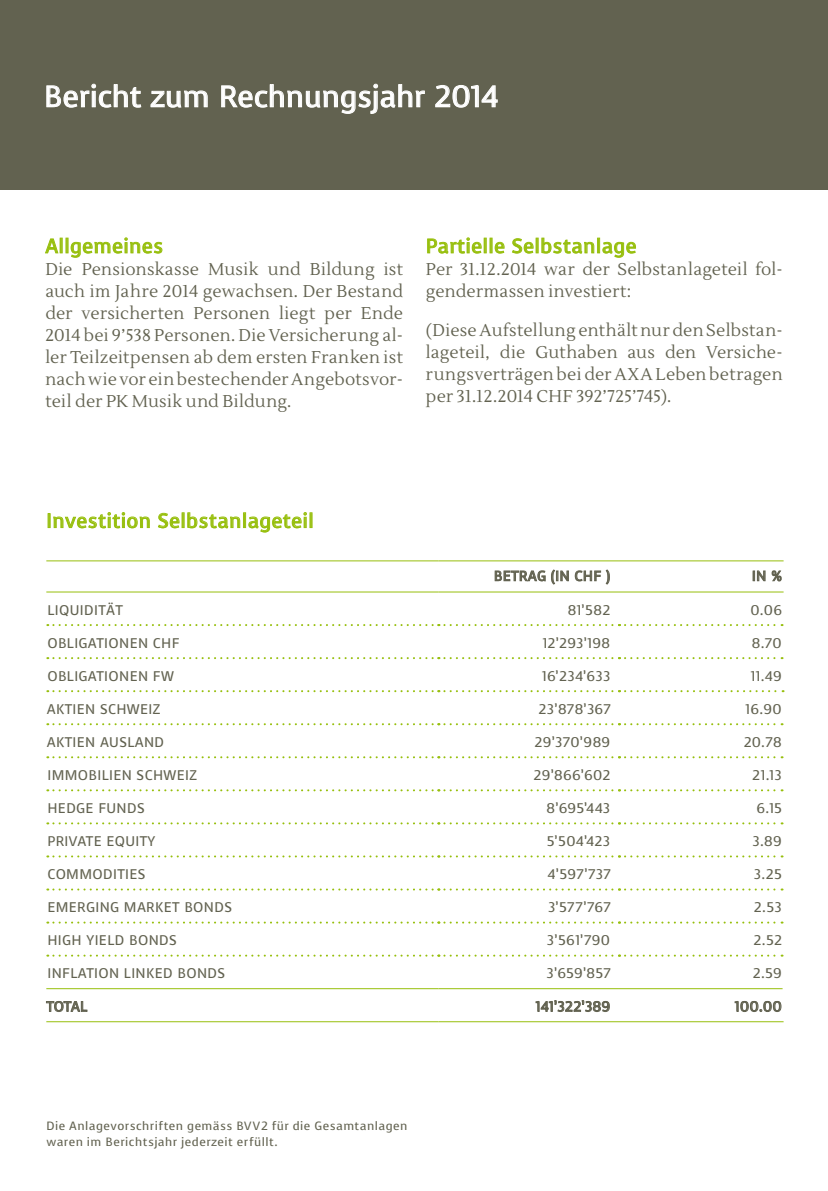
<style>
.page{position:relative;width:828px;height:1191px;background:#fff}
.page>*{position:absolute;margin:0;border:0;box-sizing:border-box;transform-origin:0 0}
.t1{font:30px "Voces";color:#fff}
.t2{font:20px "Voces";letter-spacing:.025em;color:#97bf0d}
.t3{font:17px/22px "Lustria";letter-spacing:.015em;color:#626250;text-align:justify}
.t4{font:14px "Voces";letter-spacing:.025em;color:#626250}
.t5{font:12px/16px "Voces";letter-spacing:.04em;color:#626250}
</style>
<div class="page">
<div style="left:0;top:0;width:828px;height:189px;background:#626250"></div>
<svg style="left:45px;top:237px;width:117px;height:21px"></svg>
<hr style="left:46px;top:560px;width:392px;height:1px;background:#97bf0d">
<hr style="left:438px;top:560px;width:181px;height:1px;background:#97bf0d">
<hr style="left:619px;top:560px;width:164px;height:1px;background:#97bf0d">
<hr style="left:46px;top:591px;width:392px;height:1px;background:#97bf0d">
<hr style="left:438px;top:591px;width:181px;height:1px;background:#97bf0d">
<hr style="left:619px;top:591px;width:164px;height:1px;background:#97bf0d">
<svg style="left:47px;top:592px;width:737px;height:100px"></svg>
<svg style="left:47px;top:723px;width:735px;height:2px"></svg>
<svg style="left:47px;top:756px;width:735px;height:2px"></svg>
<svg style="left:47px;top:789px;width:735px;height:2px"></svg>
<svg style="left:47px;top:822px;width:735px;height:2px"></svg>
<svg style="left:47px;top:855px;width:735px;height:2px"></svg>
<svg style="left:47px;top:888px;width:735px;height:2px"></svg>
<svg style="left:47px;top:921px;width:735px;height:2px"></svg>
<svg style="left:47px;top:954px;width:735px;height:2px"></svg>
<hr style="left:46px;top:988px;width:392px;height:1px;background:#97bf0d">
<hr style="left:46px;top:1021px;width:392px;height:1px;background:#97bf0d">
<hr style="left:438px;top:988px;width:181px;height:1px;background:#97bf0d">
<hr style="left:438px;top:1021px;width:181px;height:1px;background:#97bf0d">
<hr style="left:619px;top:988px;width:163px;height:1px;background:#97bf0d">
<hr style="left:619px;top:1021px;width:164px;height:1px;background:#97bf0d">
<svg style="left:494px;top:569px;width:75px;height:16px"></svg>
<svg style="left:575px;top:569px;width:35px;height:16px"></svg>
<svg style="left:753px;top:570px;width:12px;height:12px"></svg>
<svg style="left:771px;top:570px;width:11px;height:11px"></svg>
<svg style="left:46px;top:1001px;width:42px;height:11px"></svg>
<svg style="left:535px;top:1000px;width:75px;height:12px"></svg>
<svg style="left:734px;top:1000px;width:48px;height:12px"></svg>
<svg style="left:427px;top:237px;width:78px;height:17px"></svg>
<svg style="left:512px;top:237px;width:82px;height:17px"></svg>
<div style="left:597px;top:238px;width:3px;height:15px;border:1px solid #97bf0d"></div>
<svg style="left:602px;top:242px;width:34px;height:16px"></svg>
<svg style="left:48px;top:512px;width:102px;height:17px"></svg>
<svg style="left:158px;top:512px;width:82px;height:17px"></svg>
<div style="left:243px;top:512px;width:3px;height:16px;border:1px solid #97bf0d"></div>
<svg style="left:248px;top:512px;width:64px;height:21px"></svg>
<svg style="left:46px;top:84px;width:95px;height:24px"></svg>
<svg style="left:150px;top:90px;width:58px;height:18px"></svg>
<svg style="left:221px;top:84px;width:204px;height:30px"></svg>
<svg style="left:435px;top:85px;width:63px;height:23px"></svg>
<h1 class="t1" style="left:44px;top:76px;width:456px">Bericht zum Rechnungsjahr 2014</h1>
<p class="t2" style="left:45px;top:233px;width:119px">Allgemeines</p>
<p class="t3" style="left:45px;top:258px;width:359px">Die Pensionskasse Musik und Bildung ist auch im Jahre 2014 gewachsen. Der Bestand der versicherten Personen liegt per Ende 2014 bei 9’538 Personen. Die Versicherung al&shy;ler Teilzeitpensen ab dem ersten Franken ist nach wie vor ein bestechender Angebotsvor&shy;teil der PK Musik und Bildung.</p>
<p class="t2" style="left:426px;top:233px;width:212px">Partielle Selbstanlage</p>
<p class="t3" style="left:426px;top:258px;width:358px">Per 31.12.2014 war der Selbstanlageteil fol&shy;gendermassen investiert:</p>
<p class="t3" style="left:426px;top:319px;width:358px">(Diese Aufstellung enthält nur den Selbstan&shy;lageteil, die Guthaben aus den Versiche&shy;rungsverträgen bei der AXA Leben betragen per 31.12.2014 CHF 392’725’745).</p>
<p class="t2" style="left:46px;top:507px;width:269px">I nvestition Selbstanlageteil</p>
<p class="t4" style="left:494px;top:566px;width:118px">Betrag (in CHF )</p>
<p class="t4" style="left:752px;top:566px;width:32px">in %</p>
<p class="t4" style="left:48px;top:600px;width:77px">Liquidität</p>
<p class="t4" style="left:567px;top:600px;width:44px">81’582</p>
<p class="t4" style="left:750px;top:600px;width:33px">0.06</p>
<p class="t4" style="left:47px;top:633px;width:10px">Obl</p>
<p class="t4" style="left:74px;top:633px;width:107px">igationen CHF</p>
<p class="t4" style="left:543px;top:633px;width:69px">12’293’198</p>
<p class="t4" style="left:752px;top:633px;width:31px">8.70</p>
<p class="t4" style="left:47px;top:666px;width:10px">Obl</p>
<p class="t4" style="left:74px;top:666px;width:101px">igationen FW</p>
<p class="t4" style="left:542px;top:666px;width:70px">16’234’633</p>
<p class="t4" style="left:751px;top:666px;width:33px">11.49</p>
<p class="t4" style="left:47px;top:699px;width:59px">Aktien Schw</p>
<p class="t4" style="left:140px;top:699px;width:20px">eiz</p>
<p class="t4" style="left:538px;top:699px;width:74px">23’878’367</p>
<p class="t4" style="left:745px;top:699px;width:38px">16.90</p>
<p class="t4" style="left:47px;top:732px;width:117px">Aktien Ausland</p>
<p class="t4" style="left:534px;top:732px;width:77px">29’370’989</p>
<p class="t4" style="left:743px;top:732px;width:40px">20.78</p>
<p class="t4" style="left:47px;top:766px;width:11px">Imm</p>
<p class="t4" style="left:78px;top:766px;width:65px">obilien Schw</p>
<p class="t4" style="left:177px;top:766px;width:20px">eiz</p>
<p class="t4" style="left:533px;top:766px;width:78px">29’866’602</p>
<p class="t4" style="left:752px;top:766px;width:31px">21.13</p>
<p class="t4" style="left:47px;top:799px;width:99px">Hedge Funds</p>
<p class="t4" style="left:546px;top:799px;width:65px">8’695’443</p>
<p class="t4" style="left:756px;top:799px;width:27px">6.15</p>
<p class="t4" style="left:47px;top:832px;width:109px">Private Equ ity</p>
<p class="t4" style="left:547px;top:832px;width:65px">5’504’423</p>
<p class="t4" style="left:752px;top:832px;width:31px">3.89</p>
<p class="t4" style="left:47px;top:865px;width:100px">Commodities</p>
<p class="t4" style="left:548px;top:865px;width:64px">4’597’737</p>
<p class="t4" style="left:754px;top:865px;width:30px">3.25</p>
<p class="t4" style="left:47px;top:898px;width:186px">Em erging Market Bonds</p>
<p class="t4" style="left:548px;top:898px;width:64px">3’577’767</p>
<p class="t4" style="left:754px;top:898px;width:29px">2.53</p>
<p class="t4" style="left:47px;top:931px;width:131px">HighYield Bonds</p>
<p class="t4" style="left:547px;top:931px;width:65px">3’561’790</p>
<p class="t4" style="left:753px;top:931px;width:30px">2.52</p>
<p class="t4" style="left:47px;top:964px;width:179px">Inflation Linked Bonds</p>
<p class="t4" style="left:546px;top:964px;width:66px">3’659’857</p>
<p class="t4" style="left:752px;top:964px;width:31px">2.59</p>
<p class="t4" style="left:46px;top:997px;width:34px">Total</p>
<p class="t4" style="left:536px;top:997px;width:76px">141’322’389</p>
<p class="t4" style="left:735px;top:997px;width:48px">100.00</p>
<p class="t5" style="left:46px;top:1117px;width:363px">Die Anlagevorschriften gemäss BVV2 für die Gesamtanlagen waren im Berichtsjahr jederzeit erfüllt.</p>
</div>
